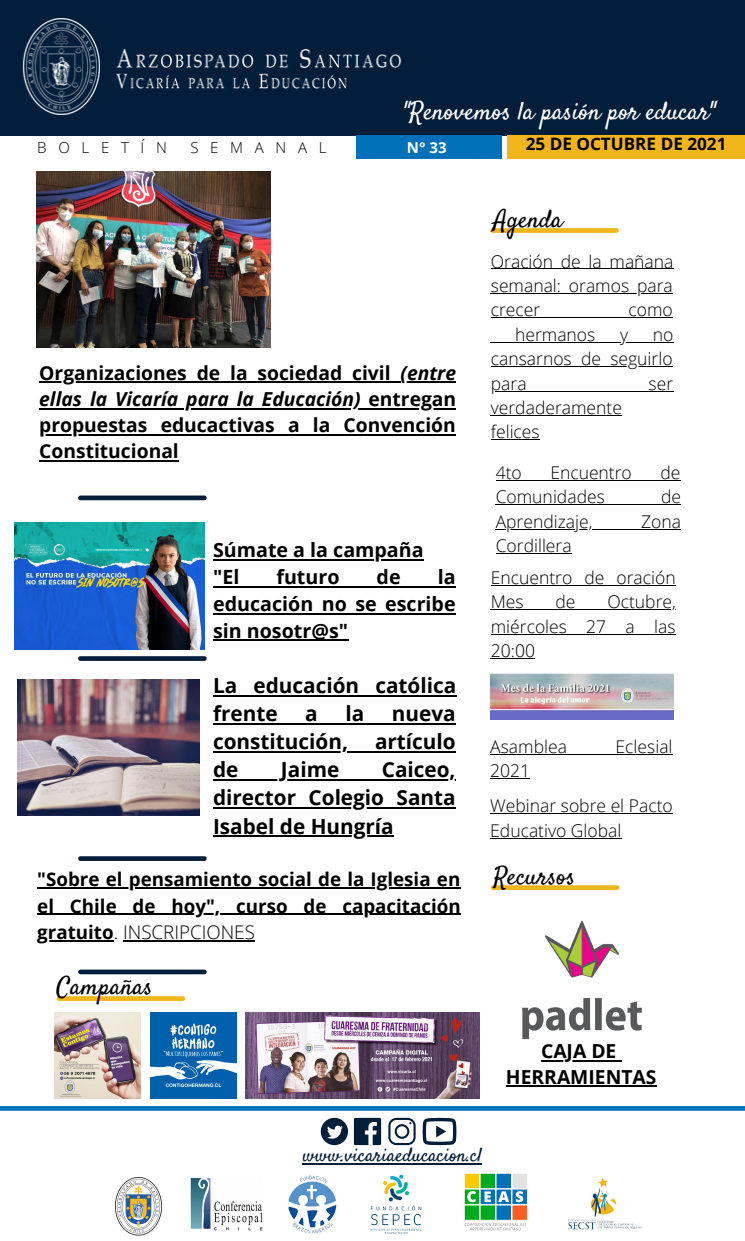
<style>
.page{position:relative;width:745px;height:1241px;background:#fff}
.page>*{position:absolute;margin:0;border:0;box-sizing:border-box;transform-origin:0 0}
.t1{font:25px "Satisfy";color:#fff}
.t2{font:25px "Satisfy";color:#000}
.t3{font:700 20.75px/28.1px "Open Sans";color:#000}
.t4{font:700 19.62px/26.8px "Open Sans";color:#000;text-align:justify}
.t5{font:19.5px "Satisfy";color:#001d39}
.t6{font:700 19.25px/26.2px "Open Sans";color:#000;text-align:justify}
.t7{font:700 18.75px/26.2px "Open Sans";color:#000;text-align:justify}
.t8{font:300 17.5px/24.4px "Open Sans";color:#000;text-align:justify}
.t9{font:700 17.12px "Open Sans";color:#000}
.t10{font:300 15px "Open Sans";color:#000}
.t11{font:700 15px "Open Sans";color:#fff}
.s1{font-style:italic}
.s2{font-weight:300}
</style>
<div class="page">
<div style="left:0;top:0;width:744px;height:135px;background:#001d39"></div>
<img style="left:464px;top:1173px;width:63px;height:58px">
<img style="left:190px;top:1177px;width:73px;height:54px">
<img style="left:568px;top:1178px;width:74px;height:52px">
<img style="left:288px;top:1175px;width:49px;height:59px">
<img style="left:115px;top:1177px;width:46px;height:59px">
<div style="left:354px;top:1117px;width:27px;height:27px;background:#001d39;border-radius:2px"></div>
<svg style="left:365px;top:1122px;width:12px;height:22px"></svg>
<svg style="left:321px;top:1117px;width:27px;height:27px"></svg>
<svg style="left:388px;top:1117px;width:27px;height:27px"></svg>
<svg style="left:422px;top:1117px;width:34px;height:27px"></svg>
<img style="left:370px;top:1174px;width:52px;height:60px">
<svg style="left:59px;top:996px;width:124px;height:4px"></svg>
<div style="left:80px;top:969px;width:124px;height:5px;background:#001d39"></div>
<svg style="left:0;top:1106px;width:744px;height:4px;background:#0573ba"></svg>
<div style="left:492px;top:228px;width:124px;height:5px;background:#f2b51b"></div>
<img style="left:54px;top:1012px;width:87px;height:86px">
<img style="left:245px;top:1012px;width:234px;height:86px">
<img style="left:150px;top:1012px;width:86px;height:86px">
<svg style="left:493px;top:885px;width:124px;height:4px"></svg>
<img style="left:522px;top:921px;width:120px;height:141px">
<hr style="left:541px;top:1059px;width:75px;height:2px;background:#000">
<hr style="left:506px;top:1085px;width:150px;height:2px;background:#000">
<img style="left:22px;top:18px;width:380px;height:97px">
<div style="left:356px;top:136px;width:145px;height:23px;background:#0070b9"></div>
<div style="left:507px;top:136px;width:237px;height:23px;background:#f2b51b"></div>
<div style="left:80px;top:656px;width:124px;height:5px;background:#001d39"></div>
<div style="left:80px;top:495px;width:124px;height:5px;background:#001d39"></div>
<img style="left:490px;top:673px;width:183px;height:46px">
<svg style="left:80px;top:856px;width:124px;height:4px"></svg>
<img style="left:36px;top:172px;width:234px;height:175px">
<img style="left:15px;top:522px;width:189px;height:127px">
<img style="left:17px;top:679px;width:182px;height:136px">
<hr style="left:303px;top:1162px;width:179px;height:2px;background:#001d39">
<hr style="left:37px;top:887px;width:423px;height:2px;background:#000">
<hr style="left:37px;top:913px;width:423px;height:2px;background:#000">
<hr style="left:37px;top:939px;width:77px;height:2px;background:#000">
<hr style="left:123px;top:939px;width:132px;height:2px;background:#000">
<hr style="left:490px;top:753px;width:182px;height:1px;background:#000">
<hr style="left:490px;top:778px;width:40px;height:1px;background:#000">
<hr style="left:490px;top:268px;width:183px;height:1px;background:#000">
<hr style="left:490px;top:293px;width:182px;height:1px;background:#000">
<hr style="left:490px;top:317px;width:182px;height:1px;background:#000">
<svg style="left:490px;top:342px;width:25px;height:1px"></svg>
<hr style="left:515px;top:342px;width:158px;height:1px;background:#000">
<hr style="left:490px;top:366px;width:182px;height:1px;background:#000">
<hr style="left:490px;top:390px;width:183px;height:1px;background:#000">
<hr style="left:490px;top:415px;width:132px;height:1px;background:#000">
<hr style="left:490px;top:439px;width:49px;height:1px;background:#000">
<hr style="left:490px;top:813px;width:182px;height:1px;background:#000">
<hr style="left:490px;top:837px;width:131px;height:1px;background:#000">
<hr style="left:39px;top:381px;width:361px;height:2px;background:#000">
<hr style="left:400px;top:381px;width:56px;height:2px;background:#000">
<hr style="left:39px;top:408px;width:321px;height:1px;background:#000">
<hr style="left:360px;top:408px;width:96px;height:1px;background:#000">
<hr style="left:39px;top:434px;width:417px;height:2px;background:#000">
<hr style="left:39px;top:460px;width:140px;height:2px;background:#000">
<hr style="left:490px;top:584px;width:185px;height:1px;background:#000">
<hr style="left:490px;top:609px;width:185px;height:1px;background:#000">
<hr style="left:490px;top:633px;width:185px;height:1px;background:#000">
<hr style="left:490px;top:658px;width:45px;height:1px;background:#000">
<hr style="left:213px;top:559px;width:210px;height:2px;background:#000">
<hr style="left:213px;top:586px;width:242px;height:2px;background:#000">
<hr style="left:213px;top:612px;width:242px;height:2px;background:#000">
<hr style="left:213px;top:639px;width:135px;height:2px;background:#000">
<hr style="left:213px;top:694px;width:243px;height:2px;background:#000">
<hr style="left:213px;top:722px;width:242px;height:2px;background:#000">
<hr style="left:213px;top:751px;width:242px;height:1px;background:#000">
<hr style="left:213px;top:779px;width:242px;height:2px;background:#000">
<hr style="left:213px;top:807px;width:242px;height:2px;background:#000">
<hr style="left:213px;top:835px;width:180px;height:2px;background:#000">
<hr style="left:495px;top:480px;width:185px;height:1px;background:#000">
<hr style="left:495px;top:504px;width:186px;height:1px;background:#000">
<hr style="left:495px;top:528px;width:186px;height:1px;background:#000">
<hr style="left:495px;top:553px;width:76px;height:1px;background:#000">
<p class="t10" style="left:37px;top:137px;width:131px">B O L E T Í N</p>
<p class="t10" style="left:190px;top:137px;width:138px">S E M A N A L</p>
<p class="t1" style="left:403px;top:95px;width:313px">"Renovemos la pasión por educar"</p>
<p class="t11" style="left:407px;top:137px;width:41px">N° 33</p>
<p class="t9" style="left:525px;top:131px;width:202px">25 DE OCTUBRE DE 2021</p>
<p class="t2" style="left:493px;top:203px;width:71px">Agenda</p>
<p class="t8" style="left:490px;top:248px;width:184px">Oración de la mañana semanal: oramos para crecer</p>
<p class="t8" style="left:628px;top:297px;width:46px">como</p>
<p class="t6" style="left:39px;top:359px;width:418px">Organizaciones de la sociedad civil <span class="s1">(entre ellas la Vicaría para la Educación)</span> entregan propuestas educactivas a la Convención Constitucional</p>
<p class="t4" style="left:213px;top:536px;width:212px">Súmate a la campaña</p>
<p class="t4" style="left:213px;top:563px;width:28px">"El</p>
<p class="t4" style="left:276px;top:563px;width:65px">futuro</p>
<p class="t4" style="left:376px;top:563px;width:26px">de</p>
<p class="t4" style="left:213px;top:563px;width:244px;text-indent:224px">la educación no se escribe sin nosotr@s"</p>
<p class="t3" style="left:213px;top:670px;width:245px">La educación católica frente</p>
<p class="t3" style="left:305px;top:698px;width:14px">a</p>
<p class="t3" style="left:345px;top:698px;width:20px">la</p>
<p class="t3" style="left:392px;top:698px;width:65px">nueva</p>
<p class="t3" style="left:213px;top:727px;width:136px">constitución,</p>
<p class="t3" style="left:375px;top:727px;width:82px">artículo</p>
<p class="t3" style="left:213px;top:755px;width:27px">de</p>
<p class="t3" style="left:281px;top:755px;width:60px">Jaime</p>
<p class="t3" style="left:213px;top:755px;width:244px;text-align:justify;text-indent:169px">Caiceo, director Colegio Santa Isabel de Hungría</p>
<p class="t7" style="left:37px;top:865px;width:425px">"Sobre el pensamiento social de la Iglesia en el Chile de hoy", curso de capacitación gratuito<span class="s2">. INSCRIPCIONES</span></p>
<p class="t2" style="left:57px;top:970px;width:97px">Campañas</p>
<p class="t8" style="left:515px;top:322px;width:82px">hermanos</p>
<p class="t8" style="left:620px;top:322px;width:10px">y</p>
<p class="t8" style="left:490px;top:322px;width:184px;text-indent:162px">no cansarnos de seguirlo para</p>
<p class="t8" style="left:648px;top:370px;width:26px">ser</p>
<p class="t8" style="left:490px;top:395px;width:133px">verdaderamente felices</p>
<p class="t8" style="left:495px;top:460px;width:28px">4to</p>
<p class="t8" style="left:550px;top:460px;width:83px">Encuentro</p>
<p class="t8" style="left:660px;top:460px;width:22px">de</p>
<p class="t8" style="left:495px;top:484px;width:111px">Comunidades</p>
<p class="t8" style="left:661px;top:484px;width:22px">de</p>
<p class="t8" style="left:495px;top:509px;width:98px">Aprendizaje,</p>
<p class="t8" style="left:641px;top:509px;width:41px">Zona</p>
<p class="t8" style="left:495px;top:533px;width:77px">Cordillera</p>
<p class="t8" style="left:490px;top:564px;width:186px">Encuentro de oración<br>Mes</p>
<p class="t8" style="left:490px;top:589px;width:186px;text-indent:116px">Octubre, miércoles 27 a las 20:00</p>
<p class="t8" style="left:555px;top:589px;width:22px">de</p>
<p class="t8" style="left:490px;top:733px;width:78px">Asamblea</p>
<p class="t8" style="left:615px;top:733px;width:58px">Eclesial</p>
<p class="t8" style="left:490px;top:758px;width:41px">2021</p>
<p class="t8" style="left:490px;top:793px;width:184px">Webinar sobre el Pacto<br>Educativo Global</p>
<p class="t2" style="left:493px;top:860px;width:83px">Recursos</p>
<p class="t6" style="left:541px;top:1037px;width:77px">CAJA DE</p>
<p class="t6" style="left:506px;top:1063px;width:152px">HERRAMIENTAS</p>
<p class="t5" style="left:303px;top:1142px;width:180px">www.vicariaeducacion.cl</p>
</div>
